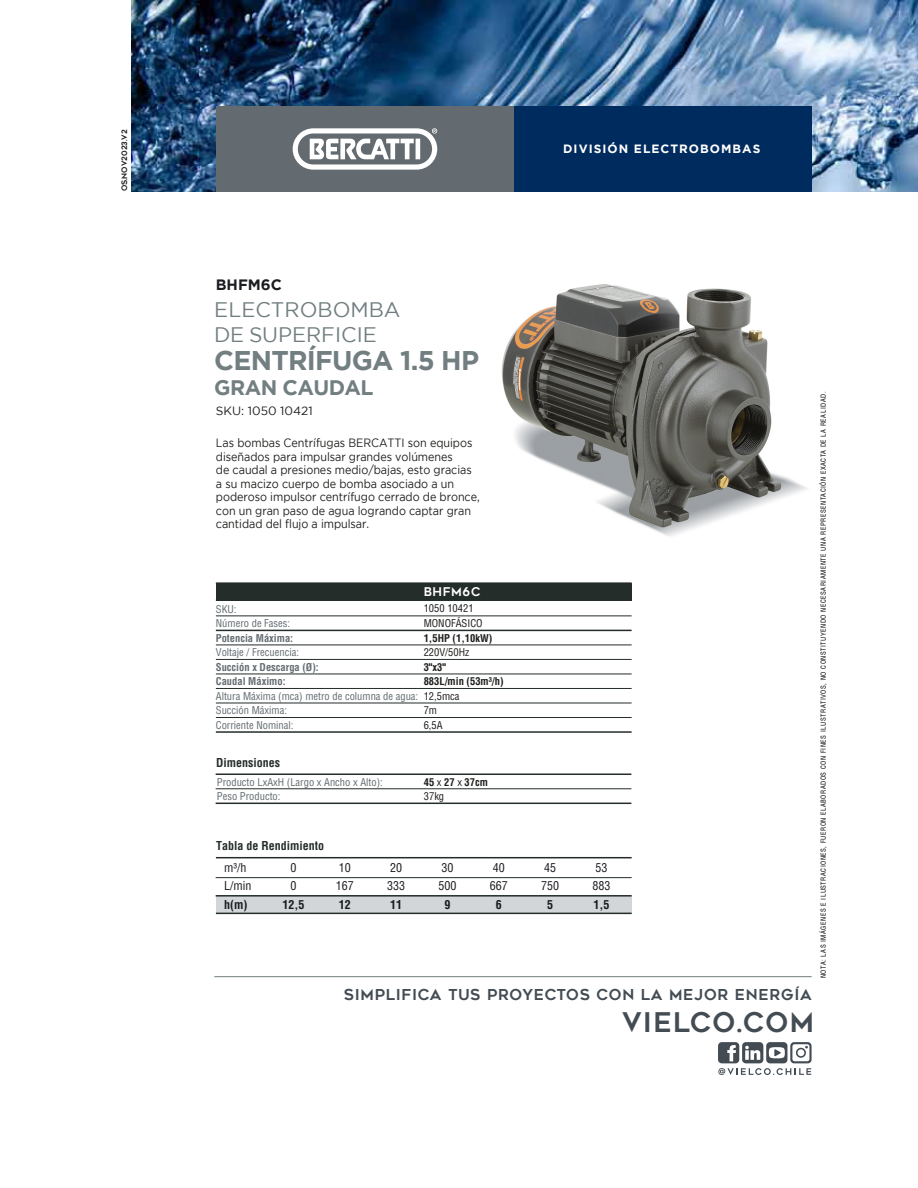
<style>
.page{position:relative;width:918px;height:1188px;background:#fff}
.page>*{position:absolute;margin:0;border:0;box-sizing:border-box;transform-origin:0 0}
.t1{font:700 27px "Gotham";letter-spacing:-.03em;color:#727e80}
.t2{font:27px "Geometos";letter-spacing:.05em;color:#434b53}
.t3{font:21px/24.3px "Gotham";color:#727e80}
.t4{font:700 21px "Gotham";letter-spacing:-.03em;color:#727e80}
.t5{font:15px "Geometos";letter-spacing:.05em;color:#434b53}
.t6{font:700 15px "Gotham";color:#1b1d20}
.t7{font:12px/13.5px "Gotham";letter-spacing:-.005em;color:#1d1d1b;scale:.9 1}
.t8{font:condensed 12px/18.8px "Helvetica LT Std";color:#1a1b1f}
.t9{font:700 condensed 12px "Helvetica LT Std";color:#242d2a}
.t10{font:700 12px "Gotham";letter-spacing:.085em;color:#fff}
.t11{font:700 condensed 12px "Helvetica LT Std";color:#1a1b1f}
.t12{font:12px "Gotham";color:#1b1d20}
.t13{font:12px "Geometos";letter-spacing:.05em;color:#fff}
.t14{font:condensed 10.5px/14.4px "Helvetica LT Std";color:#636b70}
.t15{font:700 condensed 10.5px/14.5px "Helvetica LT Std";color:#636b70}
.t16{font:700 condensed 10.5px/14.5px "Helvetica LT Std";color:#1d1d1b}
.t17{font:condensed 10.5px/14.5px "Helvetica LT Std";color:#1d1d1b}
.t18{font:7.5px "Geometos";color:#1b1d20}
.t19{font:condensed 6.75px "Helvetica";letter-spacing:.08em;color:#010101}
.s1{font-weight:400}
</style>
<div class="page">
<img style="left:501px;top:284px;width:306px;height:252px">
<div style="left:216px;top:896px;width:416px;height:18px;background:#d2d6d9"></div>
<img style="left:131px;top:0;width:787px;height:191px">
<div style="left:216px;top:106px;width:298px;height:86px;background:#636b70"></div>
<div style="left:514px;top:106px;width:297px;height:86px;background:#002b5e"></div>
<svg style="left:293px;top:128px;width:144px;height:42px"></svg>
<div style="left:216px;top:583px;width:416px;height:17px;background:#242d2a"></div>
<hr style="left:216px;top:616px;width:416px;height:1px;background:#242d2a">
<hr style="left:216px;top:630px;width:416px;height:1px;background:#242d2a">
<hr style="left:216px;top:645px;width:416px;height:1px;background:#242d2a">
<hr style="left:216px;top:659px;width:416px;height:1px;background:#242d2a">
<hr style="left:216px;top:674px;width:416px;height:1px;background:#242d2a">
<hr style="left:216px;top:774px;width:415px;height:1px;background:#242d2a">
<hr style="left:216px;top:789px;width:415px;height:1px;background:#242d2a">
<hr style="left:216px;top:803px;width:415px;height:1px;background:#242d2a">
<hr style="left:216px;top:688px;width:416px;height:1px;background:#242d2a">
<hr style="left:216px;top:703px;width:416px;height:1px;background:#242d2a">
<hr style="left:216px;top:717px;width:416px;height:1px;background:#242d2a">
<hr style="left:216px;top:731px;width:416px;height:2px;background:#242d2a">
<hr style="left:216px;top:857px;width:416px;height:1px;background:#242d2a">
<hr style="left:216px;top:913px;width:416px;height:1px;background:#242d2a">
<hr style="left:216px;top:599px;width:416px;height:2px;background:#242d2a">
<hr style="left:216px;top:582px;width:416px;height:2px;background:#242d2a">
<hr style="left:216px;top:877px;width:416px;height:1px;background:#242d2a">
<hr style="left:216px;top:895px;width:416px;height:2px;background:#242d2a">
<hr style="left:214px;top:976px;width:598px;height:1px;background:#727e80">
<svg style="left:718px;top:1042px;width:94px;height:33px"></svg>
<p class="t18" style="left:120px;top:191px;width:64px;rotate:-90deg">OS.NOV2023.V2</p>
<p class="t10" style="left:563px;top:142px;width:199px">DIVISIÓN ELECTROBOMBAS</p>
<p class="t6" style="left:216px;top:276px;width:68px">BHFM6C</p>
<h2 class="t3" style="left:214px;top:297px;width:188px">ELECTROBOMBA<br>DE SUPERFICIE</h2>
<h1 class="t1" style="left:214px;top:345px;width:266px">CENTRÍFUGA 1.5 HP</h1>
<h2 class="t4" style="left:214px;top:376px;width:161px">GRAN CAUDAL</h2>
<p class="t12" style="left:216px;top:404px;width:98px">SKU: 1050 10421</p>
<p class="t7" style="left:216px;top:436px;width:295px">Las bombas Centrífugas BERCATTI son equipos diseñados para impulsar grandes volúmenes<br>de caudal a presiones medio/bajas, esto gracias a su macizo cuerpo de bomba asociado a un poderoso impulsor centrífugo cerrado de bronce, con un gran paso de agua logrando captar gran cantidad del flujo a impulsar.</p>
<p class="t13" style="left:424px;top:585px;width:58px">BHFM6C</p>
<p class="t14" style="left:216px;top:601px;width:76px">SKU:<br>Número de Fases:</p>
<p class="t15" style="left:216px;top:630px;width:79px">Potencia Máxima:</p>
<p class="t14" style="left:216px;top:645px;width:85px">Voltaje / Frecuencia:</p>
<p class="t15" style="left:216px;top:660px;width:104px">Succión x Descarga (Ø):<br>Caudal Máximo:</p>
<p class="t14" style="left:216px;top:689px;width:204px">Altura Máxima (mca) metro de columna de agua:<br>Succión Máxima:<br>Corriente Nominal:</p>
<p class="t17" style="left:424px;top:601px;width:60px">1050 10421<br>MONOFÁSICO</p>
<p class="t16" style="left:424px;top:630px;width:70px">1,5HP (1,10kW)</p>
<p class="t17" style="left:424px;top:645px;width:47px">220V/50Hz</p>
<p class="t16" style="left:424px;top:659px;width:81px">3"x3"<br>883L/min (53m³/h)</p>
<p class="t17" style="left:424px;top:689px;width:37px">12,5mca<br>7m<br>6,5A</p>
<p class="t9" style="left:216px;top:755px;width:65px">Dimensiones</p>
<p class="t14" style="left:217px;top:774px;width:167px">Producto LxAxH (Largo x Ancho x Alto):<br>Peso Producto:</p>
<p class="t16" style="left:424px;top:775px;width:66px">45 <span class="s1">x</span> 27 <span class="s1">x</span> 37cm<br><span class="s1">37kg</span></p>
<p class="t9" style="left:216px;top:838px;width:110px">Tabla de Rendimiento</p>
<p class="t8" style="left:224px;top:858px;width:29px">m³/h<br>L/min</p>
<p class="t11" style="left:224px;top:897px;width:25px">h(m)</p>
<p class="t8" style="left:290px;top:858px;width:7px">0<br>0</p>
<p class="t11" style="left:282px;top:897px;width:23px">12,5</p>
<p class="t8" style="left:336px;top:858px;width:19px">10<br>167</p>
<p class="t11" style="left:339px;top:897px;width:13px">12</p>
<p class="t8" style="left:387px;top:858px;width:19px">20<br>333</p>
<p class="t11" style="left:390px;top:897px;width:13px">11</p>
<p class="t8" style="left:439px;top:858px;width:19px">30<br>500</p>
<p class="t11" style="left:445px;top:897px;width:7px">9</p>
<p class="t8" style="left:490px;top:858px;width:19px">40<br>667</p>
<p class="t11" style="left:496px;top:897px;width:7px">6</p>
<p class="t8" style="left:541px;top:858px;width:19px">45<br>750</p>
<p class="t11" style="left:547px;top:897px;width:7px">5</p>
<p class="t8" style="left:593px;top:858px;width:19px">53<br>883</p>
<p class="t11" style="left:594px;top:897px;width:17px">1,5</p>
<p class="t19" style="left:819px;top:978px;width:588px;rotate:-90deg">NOTA: LAS IMÁGENES E ILUSTRACIONES, FUERON ELABORADOS CON FINES ILUSTRATIVOS, NO CONSTITUYENDO NECESARIAMENTE UNA REPRESENTACIÓN EXACTA DE LA REALIDAD.</p>
<p class="t5" style="left:344px;top:986px;width:469px">SIMPLIFICA TUS PROYECTOS CON LA MEJOR ENERGÍA</p>
<h1 class="t2" style="left:622px;top:1007px;width:193px">VIELCO.COM</h1>
</div>
